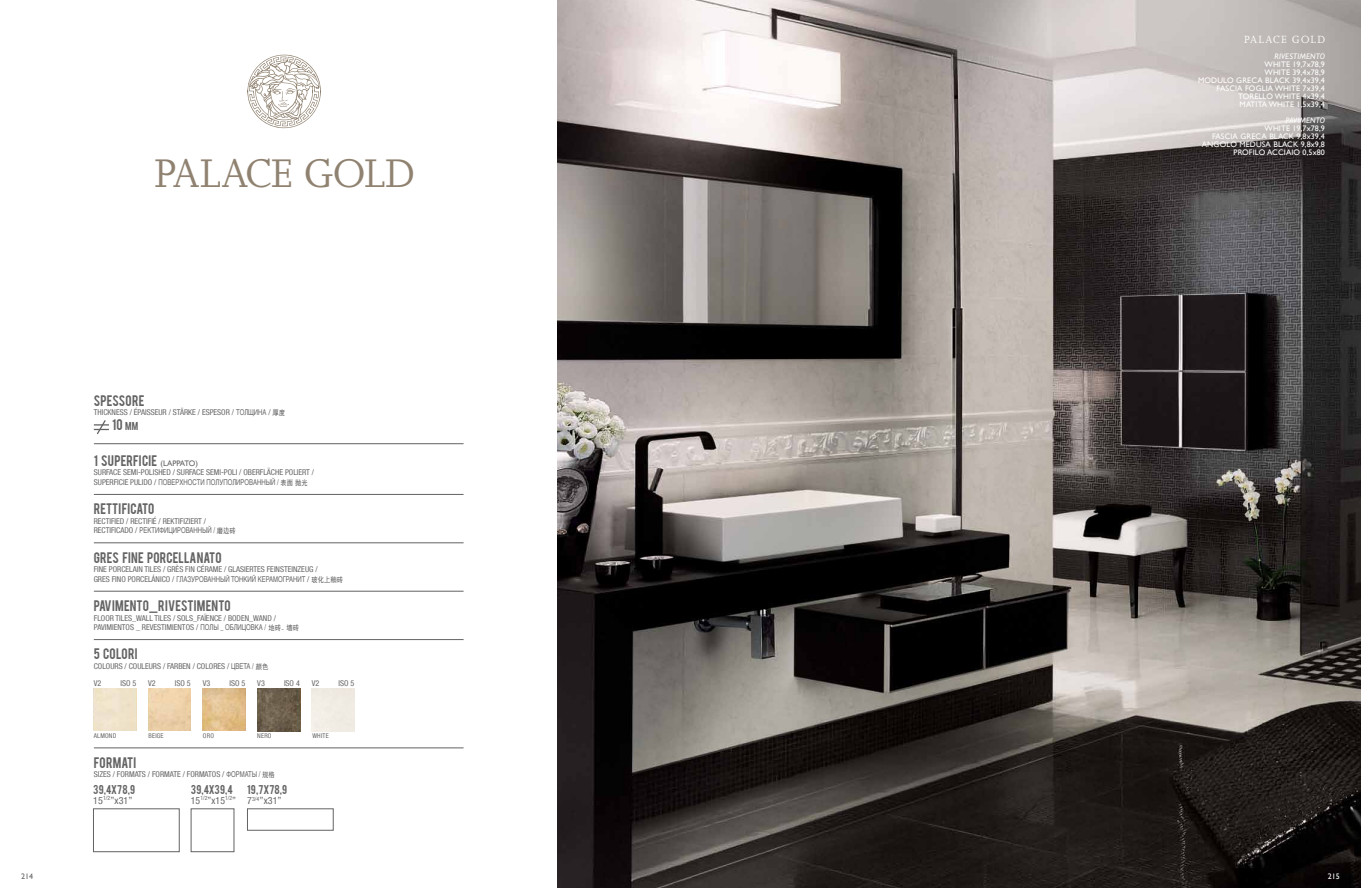
<style>
.page{position:relative;width:1361px;height:888px;background:#fff}
.page>*{position:absolute;margin:0;border:0;box-sizing:border-box;transform-origin:0 0}
.t1{font:46px "Joanna MT Std";letter-spacing:-.005em;color:#908270}
.t2{font:12px "Bebas";letter-spacing:.015em;color:#646363}
.t3{font:12px "Joanna MT Std";letter-spacing:.105em;color:#fff}
.t4{font:condensed 10px "Helvetica Neue LT Com";letter-spacing:.01em;color:#646363}
.t5{font:10px "Bebas";letter-spacing:.01em;color:#646363}
.t6{font:condensed 8px/9.6px "Helvetica Neue LT Com";color:#646363}
.t7{font:8px/8px "Gill Sans";letter-spacing:.015em;color:#fff;text-align:right}
.t8{font:8px "Helvetica Cyr Upright";color:#646363;scale:.75 1}
.t9{font:italic 8px "Gill Sans";letter-spacing:.015em;color:#fff}
.t10{font:8px "Gill Sans";color:#646363}
.t11{font:7px "SIL Hei Med Jian";color:#646363;scale:.9 1}
.t12{font:condensed 6.5px "Helvetica Neue LT Com";letter-spacing:.03em;color:#646363}
.s1{font-family:"Helvetica Cyr Upright";font-stretch:normal}
.s2{font-family:"SIL Hei Med Jian";font-stretch:normal;font-size:7px}
.s3{font-size:9px}
.s4{font-family:"Gill Sans";font-size:8px}
.s5{font-family:"Helvetica Neue LT Com";font-stretch:condensed}
.s6{font-family:"Helvetica Cyr Upright";font-size:8px}
.s7{font-family:"SIL Hei Med Jian";font-size:7px}
</style>
<div class="page">
<svg style="left:247px;top:54px;width:74px;height:75px"></svg>
<hr style="left:94px;top:542px;width:369px;height:1px;background:#646363">
<hr style="left:94px;top:494px;width:369px;height:1px;background:#646363">
<hr style="left:94px;top:639px;width:369px;height:1px;background:#646363">
<hr style="left:94px;top:747px;width:369px;height:1px;background:#646363">
<hr style="left:94px;top:443px;width:369px;height:1px;background:#646363">
<hr style="left:94px;top:590px;width:369px;height:1px;background:#646363">
<img style="left:557px;top:0;width:804px;height:887px">
<div style="left:93px;top:808px;width:86px;height:43px;border:1px solid #646363"></div>
<div style="left:247px;top:808px;width:86px;height:22px;border:1px solid #646363"></div>
<img style="left:203px;top:688px;width:42px;height:42px">
<img style="left:148px;top:688px;width:42px;height:42px">
<img style="left:257px;top:688px;width:43px;height:42px">
<svg style="left:94px;top:420px;width:15px;height:15px"></svg>
<h1 class="t1" style="left:154px;top:149px;width:262px">PALACE GOLD</h1>
<h2 class="t2" style="left:94px;top:391px;width:52px">SPESSORE</h2>
<p class="t6" style="left:94px;top:407px;width:193px">THICKNESS / ÉPAISSEUR / STÄRKE / ESPESOR / <span class="s1">ТОЛЩИНА</span> / <span class="s2">厚度</span></p>
<h2 class="t2" style="left:112px;top:416px;width:28px">10 <span class="s3">MM</span></h2>
<h2 class="t2" style="left:94px;top:451px;width:106px">1 SUPERFICIE <span class="s4">(LAPPATO)</span></h2>
<p class="t6" style="left:94px;top:467px;width:34px">SURFACE SEMI</p>
<p class="t6" style="left:138px;top:467px;width:8px">-POLISHED</p>
<p class="t6" style="left:173px;top:467px;width:38px">/ SURFACE SEMI</p>
<p class="t6" style="left:221px;top:467px;width:7px">-POLI</p>
<p class="t6" style="left:239px;top:467px;width:14px">/ OBERFLÄCHE</p>
<p class="t6" style="left:285px;top:467px;width:5px">POLIERT</p>
<p class="t6" style="left:312px;top:467px;width:4px">/</p>
<p class="t6" style="left:94px;top:477px;width:9px">SUPERFICIE</p>
<p class="t6" style="left:130px;top:477px;width:5px">PULIDO</p>
<p class="t8" style="left:154px;top:477px;width:18px"><span class="s5">/</span> Повер</p>
<p class="t8" style="left:179px;top:477px;width:49px">хности Полуполированный</p>
<p class="t11" style="left:277px;top:478px;width:36px"><span class="s6">/</span> 表面 抛光</p>
<h2 class="t2" style="left:94px;top:500px;width:62px">RETTIFICATO</h2>
<p class="t6" style="left:94px;top:516px;width:9px">RECTIFIED</p>
<p class="t6" style="left:126px;top:516px;width:13px">/ RECTIFIÉ</p>
<p class="t6" style="left:159px;top:516px;width:13px">/ REKTIFIZIERT</p>
<p class="t6" style="left:204px;top:516px;width:4px">/</p>
<p class="t6" style="left:94px;top:525px;width:9px">RECTIFICADO</p>
<p class="t8" style="left:135px;top:526px;width:17px"><span class="s5">/</span> Ректи</p>
<p class="t8" style="left:159px;top:526px;width:13px">фицированный</p>
<p class="t11" style="left:214px;top:526px;width:26px"><span class="s6">/</span> 磨边砖</p>
<h2 class="t2" style="left:94px;top:548px;width:129px">GRES FINE PORCELLANATO</h2>
<p class="t6" style="left:94px;top:564px;width:140px">FINE PORCELAIN TILES / GRÈS FIN CÉRAME / GLASIERTES</p>
<p class="t6" style="left:267px;top:564px;width:52px">FEINSTEINZEUG /</p>
<p class="t6" style="left:94px;top:574px;width:23px">GRES FINO</p>
<p class="t8" style="left:128px;top:574px;width:288px"><span class="s5">PORCELÁNICO /</span> ГЛАЗУРОВАННЫЙ ТОНКИЙ КЕРАМОГРАНИТ <span class="s5">/</span> <span class="s7">玻化上釉砖</span></p>
<h2 class="t2" style="left:94px;top:596px;width:138px">PAVIMENTO_RIVESTIMENTO</h2>
<p class="t6" style="left:94px;top:612px;width:207px">FLOOR TILES_WALL TILES / SOLS_FAÏENCE / BODEN_WAND /<br>PAVIMIENTOS _ REVESTIMIENTOS / <span class="s1">ПОЛЫ _ ОБЛИЦОВКА /</span> <span class="s2">地砖_ 墙砖</span></p>
<h2 class="t2" style="left:94px;top:645px;width:45px">5 COLORI</h2>
<p class="t6" style="left:94px;top:661px;width:45px">COLOURS / COULEURS</p>
<p class="t6" style="left:163px;top:661px;width:13px">/ FARBEN</p>
<p class="t6" style="left:193px;top:661px;width:14px">/ COLORES</p>
<p class="t8" style="left:227px;top:661px;width:57px"><span class="s5">/</span> ЦВЕТА / <span class="s7">颜色</span></p>
<p class="t6" style="left:94px;top:678px;width:9px">V2</p>
<p class="t6" style="left:120px;top:678px;width:17px">ISO 5</p>
<p class="t6" style="left:148px;top:678px;width:9px">V2</p>
<p class="t6" style="left:175px;top:678px;width:17px">ISO 5</p>
<p class="t6" style="left:203px;top:678px;width:9px">V3</p>
<p class="t6" style="left:230px;top:678px;width:17px">ISO 5</p>
<p class="t6" style="left:257px;top:678px;width:9px">V3</p>
<p class="t6" style="left:284px;top:678px;width:17px">ISO 4</p>
<p class="t6" style="left:312px;top:678px;width:9px">V2</p>
<p class="t6" style="left:338px;top:678px;width:17px">ISO 5</p>
<p class="t12" style="left:94px;top:731px;width:24px">ALMOND</p>
<p class="t12" style="left:149px;top:731px;width:17px">BEIGE</p>
<p class="t12" style="left:203px;top:731px;width:12px">ORO</p>
<p class="t12" style="left:257px;top:731px;width:16px">NERO</p>
<h2 class="t2" style="left:94px;top:753px;width:44px">FORMATI</h2>
<p class="t6" style="left:94px;top:769px;width:5px">SIZES</p>
<p class="t6" style="left:113px;top:769px;width:13px">/ FORMATS</p>
<p class="t6" style="left:148px;top:769px;width:13px">/ FORMATE</p>
<p class="t6" style="left:183px;top:769px;width:13px">/ FORMATOS</p>
<p class="t8" style="left:222px;top:769px;width:12px"><span class="s5">/</span> Форматы</p>
<p class="t11" style="left:259px;top:770px;width:19px"><span class="s6">/</span> 规格</p>
<p class="t5" style="left:93px;top:781px;width:43px">39,4X78,9</p>
<p class="t4" style="left:93px;top:794px;width:41px">15<sup>1/2</sup>”X31”</p>
<p class="t5" style="left:191px;top:781px;width:44px">39,4X39,4</p>
<p class="t4" style="left:191px;top:793px;width:47px">15<sup>1/2</sup>”X15<sup>1/2</sup>”</p>
<p class="t5" style="left:247px;top:781px;width:41px">19,7X78,9</p>
<p class="t4" style="left:247px;top:794px;width:36px">7<sup>3/4</sup>”X31”</p>
<p class="t12" style="left:312px;top:731px;width:18px">WHITE</p>
<h2 class="t3" style="left:1244px;top:33px;width:82px">PALACE GOLD</h2>
<p class="t9" style="left:1274px;top:52px;width:52px">RIVESTIMENTO</p>
<p class="t7" style="left:1198px;top:60px;width:128px">WHITE 19,7x78,9<br>WHITE 39,4x78,9<br>MODULO GRECA BLACK 39,4x39,4<br>FASCIA FOGLIA WHITE 7x39,4<br>TORELLO WHITE 4x39,4<br>MATITA WHITE 1,5x39,4</p>
<p class="t9" style="left:1286px;top:116px;width:41px">PAVIMENTO</p>
<p class="t7" style="left:1201px;top:124px;width:125px">WHITE 19,7x78,9<br>FASCIA GRECA BLACK 9,8x39,4<br>ANGOLO MEDUSA BLACK 9,8x9,8<br>PROFILO ACCIAIO 0,5x80</p>
<p class="t10" style="left:21px;top:871px;width:13px">214</p>
<p class="t7" style="left:1327px;top:872px;width:13px">215</p>
</div>
